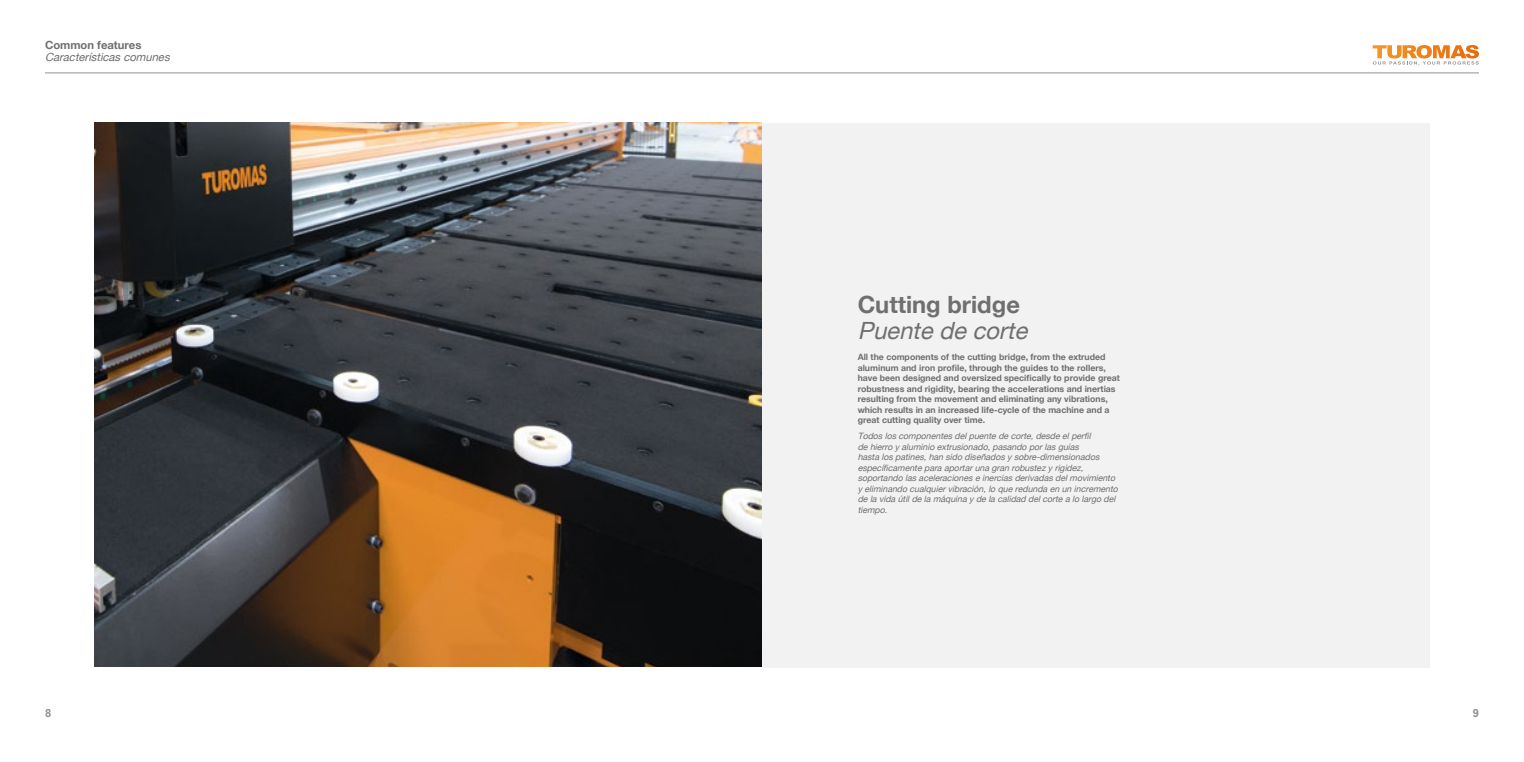
<style>
.page{position:relative;width:1524px;height:762px;background:#fff}
.page>*{position:absolute;margin:0;border:0;box-sizing:border-box;transform-origin:0 0}
.t1{font:700 23.75px "Helvetica Neue";color:#706f6f}
.t2{font:italic 23.75px "Helvetica Neue";color:#706f6f}
.t3{font:italic 11.25px "Helvetica Neue";color:#706f6f}
.t4{font:700 11.25px "Helvetica Neue";color:#706f6f}
.t5{font:700 11.25px "Arial";color:#929292}
.t6{font:italic 8.75px/10.5px "Helvetica Neue";color:#706f6f}
.t7{font:700 8.75px/10.5px "Helvetica Neue";color:#706f6f}
</style>
<div class="page">
<div style="left:762px;top:123px;width:667px;height:544px;background:#f2f2f2"></div>
<img style="left:95px;top:123px;width:667px;height:544px">
<hr style="left:45px;top:73px;width:1434px;height:1px;background:#929292">
<svg style="left:1372px;top:45px;width:107px;height:20px"></svg>
<p class="t4" style="left:45px;top:38px;width:98px">Common features</p>
<p class="t3" style="left:45px;top:51px;width:129px">Características comunes</p>
<h1 class="t1" style="left:857px;top:289px;width:164px">Cutting bridge</h1>
<h1 class="t2" style="left:857px;top:316px;width:177px">Puente de corte</h1>
<p class="t7" style="left:857px;top:352px;width:264px">All the components of the cutting bridge, from the extruded aluminum and iron profile, through the guides to the rollers, have been designed and oversized specifically to provide great robustness and rigidity, bearing the accelerations and inertias resulting from the movement and eliminating any vibrations, which results in an increased life-cycle of the machine and a great cutting quality over time.</p>
<p class="t6" style="left:857px;top:431px;width:264px">Todos los componentes delpuente de corte,desde elperfil<br>de hierro y aluminio extrusionado,pasando porlas guías<br>hasta los patines,han sido diseñados y sobre-dimensionados específicamente para aportaruna gran robustez y rigidez, soportando las aceleraciones e inercias derivadas delmovimiento y eliminando cualquiervibración,lo que redunda en un incremento de la vida útilde la máquina y de la calidad delcorte a lo largo del tiempo.</p>
<p class="t5" style="left:45px;top:705px;width:8px">8</p>
<p class="t5" style="left:1472px;top:705px;width:8px">9</p>
</div>
